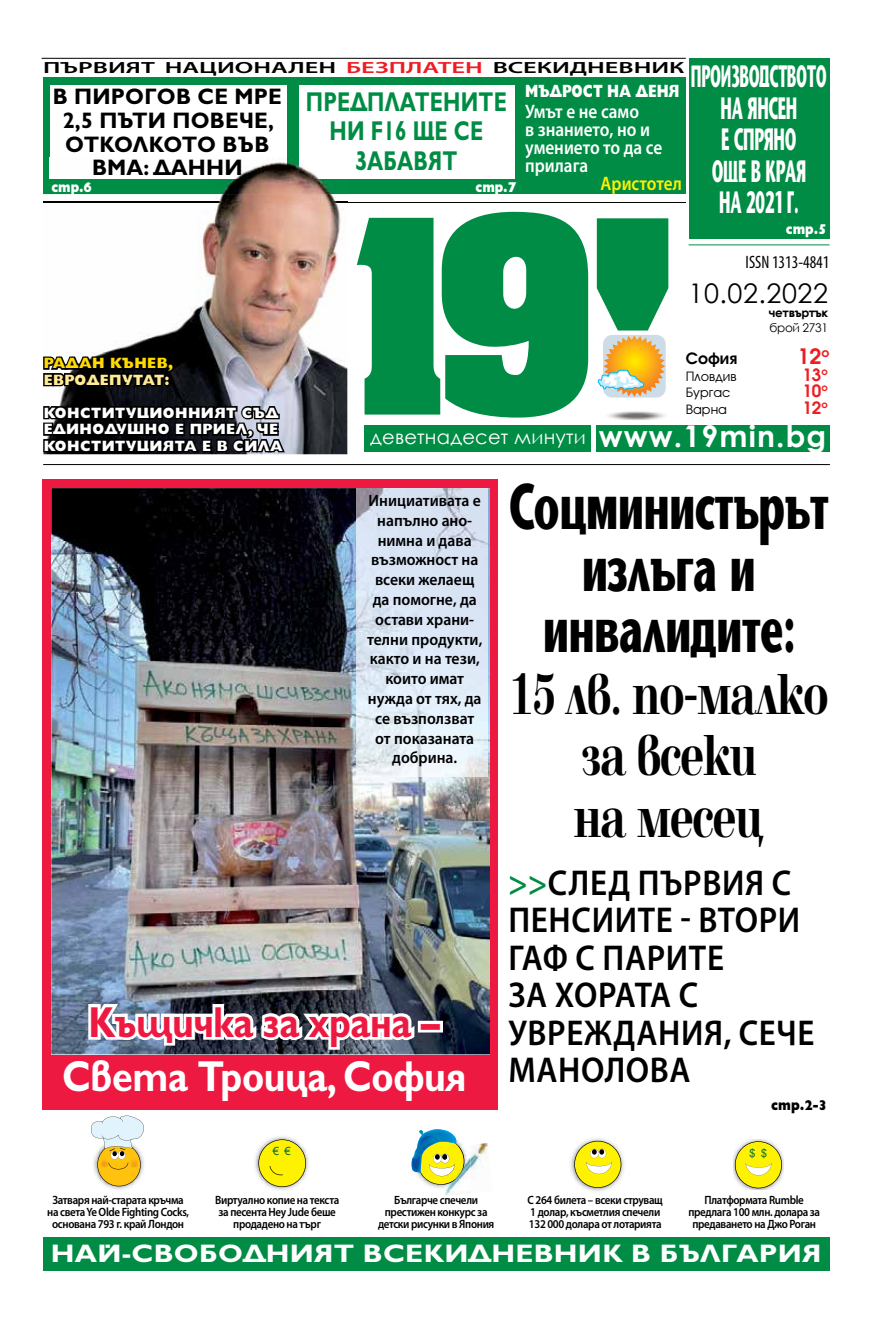
<style>
.page{position:relative;width:893px;height:1340px;background:#fff}
.page>*{position:absolute;margin:0;border:0;box-sizing:border-box;transform-origin:0 0}
.t1{font:64.35px/61.5px "Stone Sans";letter-spacing:-.01em;color:#000;text-align:center;scale:.63 1}
.t2{font:700 60px/61.5px "Elfin CYR";letter-spacing:-.025em;color:#000;text-align:center;scale:.75 1}
.t3{font:700 43.5px "Gilt";letter-spacing:-.01em;color:#fff;scale:.86 1}
.t4{font:700 43.5px "Gilt";letter-spacing:-.01em;color:#ed1941;scale:.86 1}
.t5{font:600 36px/37.5px "Myriad Pro";letter-spacing:.02em;color:#000;scale:.92 1}
.t6{font:30.9px/31.5px "Stone Sans";letter-spacing:-.01em;color:#fff;text-align:center;scale:.46 1}
.t7{font:700 29.85px "Century Gothic";letter-spacing:.04em;color:#fff}
.t8{font:700 27.3px/29.2px "Gilt";letter-spacing:.01em;color:#008c44;text-align:center;scale:.76 1}
.t9{font:27px "Century Gothic";letter-spacing:.02em;color:#000}
.t10{font:700 25.5px "Gilt";letter-spacing:.01em;color:#fff;scale:1.12 1}
.t11{font:700 22.5px/23.7px "Gilt";letter-spacing:.01em;color:#000;text-align:center;scale:.96 1}
.t12{font:700 22.35px "Avanti CYR";color:#ed1d24}
.t13{font:600 19.5px/18px "Myriad Pro";color:#fff;scale:.88 1}
.t14{font:19.5px "Century Gothic";letter-spacing:.01em;color:#fff}
.t15{font:600 19.5px "Myriad Pro";color:#fff200;scale:.88 1}
.t16{font:condensed 18px "Myriad Pro";color:#000;scale:.95 1}
.t17{font:800 17.85px "Gilt";color:#fff;scale:.76 1}
.t18{font:700 17.85px "Avanti CYR";color:#ed1d24}
.t19{font:600 16.5px/19.8px "Myriad Pro";color:#000;text-align:center;scale:.95 1}
.t20{font:700 16.35px "Avanti CYR";color:#000}
.t21{font:600 16.2px "Myriad Pro";color:#000;scale:1.63 1}
.t22{font:800 15px/16.5px "Gilt";letter-spacing:.03em;color:#fff;scale:.94 1}
.t23{font:800 15px "Gilt";letter-spacing:.03em;color:#ffea95;scale:.94 1}
.t24{font:800 15px "Gilt";letter-spacing:.03em;color:#ffda00;scale:.94 1}
.t25{font:800 14.25px "Gilt";color:#fff;scale:.87 1}
.t26{font:800 14.25px "Gilt";color:#000;scale:.89 1}
.t27{font:13.35px "Avanti CYR";color:#000}
.t28{font:600 12px/12px "Myriad Pro";letter-spacing:-.03em;color:#000;text-align:center;scale:.91 1}
.t29{font:700 12px "Century Gothic";letter-spacing:-.03em;color:#000}
.t30{font:12px "Century Gothic";letter-spacing:-.03em;color:#000}
.t31{font:11.4px "Arial";color:#006f3b}
.s1{color:#ed1d24}
.s2{color:#008c44}
</style>
<div class="page">
<svg style="left:597px;top:218px;width:71px;height:112px;background:#1b9858"></svg>
<div style="left:365px;top:425px;width:465px;height:27px;background:#008c44"></div>
<div style="left:591px;top:420px;width:5px;height:35px;background:#fff"></div>
<hr style="left:43px;top:202px;width:643px;height:1px;background:#000">
<svg style="left:357px;top:212px;width:231px;height:205px"></svg>
<hr style="left:43px;top:464px;width:787px;height:1px;background:#000">
<hr style="left:42px;top:58px;width:644px;height:1px;background:#000">
<hr style="left:689px;top:244px;width:140px;height:1px;background:#008c44">
<div style="left:43px;top:78px;width:643px;height:116px;background:#008c44"></div>
<div style="left:603px;top:335px;width:63px;height:62px;background:#dae6ed;border-radius:9px"></div>
<img style="left:604px;top:335px;width:61px;height:62px">
<img style="left:607px;top:411px;width:59px;height:9px">
<svg style="left:598px;top:370px;width:46px;height:19px"></svg>
<div style="left:50px;top:86px;width:237px;height:93px;background:#fff"></div>
<div style="left:300px;top:86px;width:215px;height:93px;background:#fff"></div>
<img style="left:255px;top:1136px;width:54px;height:54px">
<svg style="left:258px;top:1139px;width:48px;height:48px;background:#ede434"></svg>
<div style="left:689px;top:58px;width:140px;height:180px;background:#008c44"></div>
<div style="left:43px;top:1236px;width:786px;height:34px;background:#008c44"></div>
<img style="left:43px;top:158px;width:304px;height:296px">
<img style="left:43px;top:202px;width:304px;height:1px">
<img style="left:50px;top:158px;width:237px;height:21px">
<img style="left:300px;top:158px;width:47px;height:21px">
<svg style="left:43px;top:352px;width:244px;height:114px;background:#414144"></svg>
<div style="left:43px;top:479px;width:455px;height:630px;background:#ed1941"></div>
<img style="left:51px;top:488px;width:439px;height:566px">
<svg style="left:85px;top:1001px;width:335px;height:51px;background:#9ca1ab"></svg>
<div style="left:418px;top:1020px;width:25px;height:12px;border:6px solid #fff"></div>
<img style="left:107px;top:1186px;width:24px;height:4px">
<svg style="left:91px;top:1115px;width:53px;height:71px"></svg>
<img style="left:733px;top:1139px;width:50px;height:50px">
<img style="left:427px;top:1184px;width:17px;height:4px">
<img style="left:445px;top:1143px;width:44px;height:53px">
<img style="left:444px;top:1144px;width:26px;height:46px">
<svg style="left:411px;top:1129px;width:53px;height:55px"></svg>
<img style="left:570px;top:1138px;width:54px;height:53px">
<svg style="left:574px;top:1140px;width:47px;height:47px"></svg>
<img style="left:356px;top:488px;width:132px;height:288px">
<svg style="left:735px;top:1141px;width:47px;height:47px"></svg>
<h3 class="t21" style="left:43px;top:57px;width:395px">ПЪРВИЯТ НАЦИОНАЛЕН <span class="s1">БЕЗПЛАТЕН</span> ВСЕКИДНЕВНИК</h3>
<h3 class="t6" style="left:691px;top:61px;width:297px">ПРОИЗВОДСТВОТО<br>НА ЯНСЕН<br>Е СПРЯНО<br>ОЩЕ В КРАЯ<br>НА 2021 Г.</h3>
<h3 class="t17" style="left:525px;top:81px;width:205px">МЪДРОСТ НА ДЕНЯ</h3>
<h3 class="t13" style="left:525px;top:102px;width:157px">Умът е не само<br>в знанието, но и умението то да се прилага</h3>
<h3 class="t15" style="left:601px;top:171px;width:94px">Аристотел</h3>
<h3 class="t11" style="left:53px;top:85px;width:240px">В ПИРОГОВ СЕ МРЕ<br>2,5 ПЪТИ ПОВЕЧЕ,<br>ОТКОЛКОТО ВЪВ<br>ВМА: ДАННИ</h3>
<p class="t25" style="left:51px;top:179px;width:48px">стр.6</p>
<p class="t25" style="left:475px;top:179px;width:48px">стр.7</p>
<h3 class="t8" style="left:306px;top:88px;width:266px">ПРЕДПЛАТЕНИТЕ<br>НИ F16 ЩЕ СЕ<br>ЗАБАВЯТ</h3>
<p class="t25" style="left:786px;top:221px;width:48px">стр.5</p>
<h3 class="t16" style="left:746px;top:252px;width:90px">ISSN 1313-4841</h3>
<p class="t24" style="left:44px;top:355px;width:139px">РАДАН КЪНЕВ,</p>
<p class="t23" style="left:44px;top:371px;width:136px">ЕВРОДЕПУТАТ:</p>
<p class="t22" style="left:44px;top:405px;width:256px">КОНСТИТУЦИОННИЯТ СЪД<br>ЕДИНОДУШНО Е ПРИЕЛ, ЧЕ<br>КОНСТИТУЦИЯТА Е В СИЛА</p>
<h3 class="t9" style="left:688px;top:274px;width:141px">10.02.2022</h3>
<p class="t29" style="left:769px;top:304px;width:61px">четвъртък</p>
<p class="t30" style="left:769px;top:319px;width:60px">брой 2731</p>
<h3 class="t14" style="left:370px;top:423px;width:217px">деветнадесет минути</h3>
<h3 class="t20" style="left:686px;top:348px;width:53px">София</h3>
<h3 class="t12" style="left:797px;top:342px;width:33px">12<sup>о</sup></h3>
<p class="t27" style="left:686px;top:368px;width:52px">Пловдив</p>
<h3 class="t18" style="left:802px;top:363px;width:27px">13<sup>о</sup></h3>
<p class="t27" style="left:686px;top:385px;width:46px">Бургас</p>
<h3 class="t18" style="left:802px;top:380px;width:27px">10<sup>о</sup></h3>
<p class="t27" style="left:686px;top:401px;width:43px">Варна</p>
<h3 class="t18" style="left:802px;top:396px;width:27px">12<sup>о</sup></h3>
<h3 class="t7" style="left:599px;top:413px;width:229px">www.19min.bg</h3>
<h3 class="t19" style="left:367px;top:490px;width:123px">Инициативата е напълно ано&shy;нимна и дава възможност на всеки желаещ да помогне, да остави храни&shy;телни продукти, както и на тези, които имат нужда от тях, да се възползват от показаната добрина.</h3>
<h1 class="t1" style="left:509px;top:476px;width:509px">Соцминистърът излъга и инвалидите:</h1>
<h2 class="t2" style="left:509px;top:664px;width:428px">15 лв. по-малко за всеки<br>на месец</h2>
<h3 class="t4" style="left:88px;top:997px;width:410px">Къщичка за храна –</h3>
<h3 class="t3" style="left:62px;top:1051px;width:471px">Света Троица, София</h3>
<p class="t31" style="left:273px;top:1143px;width:20px">€ €</p>
<h3 class="t5" style="left:508px;top:862px;width:335px"><span class="s2">&gt;&gt;</span>СЛЕД ПЪРВИЯ С<br>ПЕНСИИТЕ - ВТОРИ<br>ГАФ С ПАРИТЕ<br>ЗА ХОРАТА С<br>УВРЕЖДАНИЯ, СЕЧЕ<br>МАНОЛОВА</h3>
<p class="t26" style="left:771px;top:1096px;width:64px">стр.2-3</p>
<p class="t28" style="left:47px;top:1193px;width:157px">Затваря най-старата кръчма на света Ye Olde Fighting Cocks, основана 793 г. край Лондон</p>
<p class="t28" style="left:215px;top:1193px;width:138px">Виртуално копие на текста за песента Hey Jude беше продадено на търг</p>
<p class="t28" style="left:378px;top:1193px;width:129px">Българче спечели престижен конкурс за детски рисунки в Япония</p>
<p class="t28" style="left:528px;top:1193px;width:150px;text-align:left">С 264 билета – всеки струващ<br>1 долар, късметлия спечели<br>132 000 долара от лотарията</p>
<p class="t28" style="left:688px;top:1193px;width:146px">Платформата Rumble предлага 100 млн. долара за предаването на Джо Роган</p>
<h3 class="t10" style="left:51px;top:1238px;width:690px">НАЙ-СВОБОДНИЯТ ВСЕКИДНЕВНИК В БЪЛГАРИЯ</h3>
</div>
